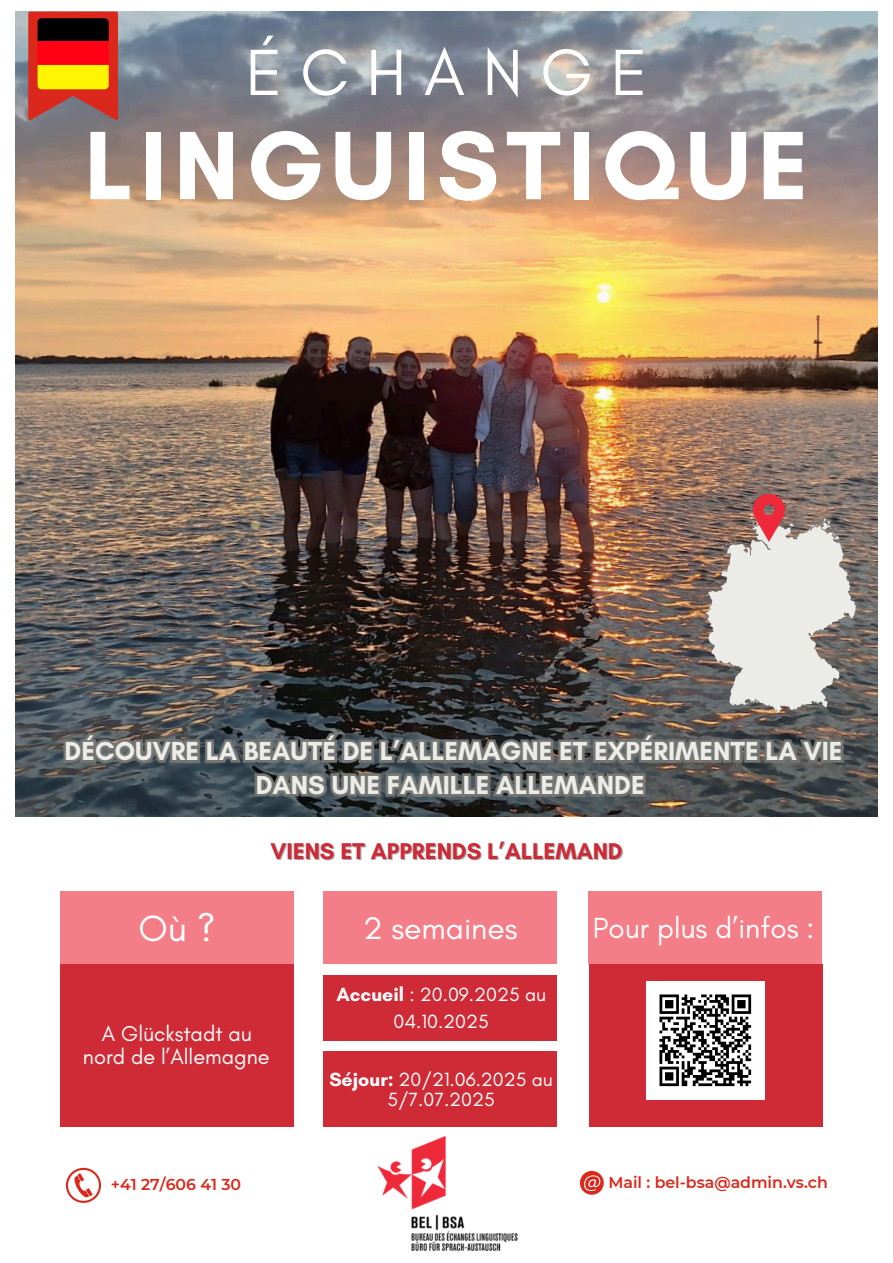
<style>
.page{position:relative;width:893px;height:1263px;background:#fff}
.page>*{position:absolute;margin:0;border:0;box-sizing:border-box;transform-origin:0 0}
.t1{font:700 99px "Glacial Indifference";letter-spacing:.075em;color:#fff}
.t2{font:66.45px "Glacial Indifference";letter-spacing:.265em;color:#fff}
.t3{font:37.12px "Glacial Indifference";color:#fff}
.t4{font:31.88px "Glacial Indifference";color:#fff}
.t5{font:29.62px "Glacial Indifference";color:#fff}
.t6{font:700 26.55px/33.8px "Glacial Indifference";color:#ebece8;text-align:center}
.t7{font:700 23.25px "Glacial Indifference";color:#ce2b37}
.t8{font:21.75px/23.1px "Glacial Indifference";color:#fff;text-align:center}
.t9{font:19.5px/20.9px "Glacial Indifference";color:#fff;text-align:center}
.t10{font:600 15.75px "Montserrat";color:#da291c}
.s1{font-weight:700}
</style>
<div class="page">
<img style="left:15px;top:12px;width:863px;height:804px">
<svg style="left:580px;top:1171px;width:23px;height:23px"></svg>
<div style="left:60px;top:964px;width:234px;height:162px;background:#ce2b37"></div>
<div style="left:60px;top:891px;width:234px;height:73px;background:#f47e88"></div>
<div style="left:324px;top:891px;width:233px;height:73px;background:#f47e88"></div>
<div style="left:589px;top:891px;width:233px;height:73px;background:#f47e88"></div>
<div style="left:589px;top:964px;width:233px;height:162px;background:#ce2b37"></div>
<svg style="left:28px;top:12px;width:90px;height:108px;background:#c33c32"></svg>
<img style="left:38px;top:18px;width:71px;height:71px;border-radius:4px">
<img style="left:377px;top:1135px;width:141px;height:116px">
<svg style="left:66px;top:1168px;width:35px;height:35px"></svg>
<svg style="left:705px;top:494px;width:151px;height:219px;background:#bdb3ae"></svg>
<div style="left:324px;top:975px;width:233px;height:65px;background:#ce2b37"></div>
<div style="left:324px;top:1050px;width:233px;height:76px;background:#ce2b37"></div>
<img style="left:646px;top:981px;width:118px;height:119px">
<svg style="left:61px;top:724px;width:785px;height:83px;background:#55595a"></svg>
<p class="t2" style="left:246px;top:32px;width:403px">ÉCHANGE</p>
<p class="t1" style="left:85px;top:105px;width:725px">LINGUISTIQUE</p>
<h1 class="t6" style="left:64px;top:734px;width:779px">DÉCOUVRE LA BEAUTÉ DE L’ALLEMAGNE ET EXPÉRIMENTE LA VIE<br>DANS UNE FAMILLE ALLEMANDE</h1>
<p class="t3" style="left:138px;top:905px;width:78px">Où ?</p>
<h3 class="t7" style="left:270px;top:837px;width:354px">VIENS ET APPRENDS L’ALLEMAND</h3>
<p class="t4" style="left:363px;top:909px;width:156px">2 semaines</p>
<h4 class="t5" style="left:593px;top:910px;width:223px">Pour plus d’infos :</h4>
<p class="t8" style="left:83px;top:1022px;width:188px">A Glückstadt au nord de l’Allemagne</p>
<p class="t9" style="left:336px;top:981px;width:211px;line-height:27px"><span class="s1">Accueil</span> : 20.09.2025 au<br>04.10.2025</p>
<p class="t9" style="left:329px;top:1068px;width:225px"><span class="s1">Séjour:</span> 20/21.06.2025 au<br>5/7.07.2025</p>
<h5 class="t10" style="left:111px;top:1175px;width:132px">+41 27/606 41 30</h5>
<h6 class="t10" style="left:608px;top:1172px;width:221px">Mail : bel-bsa@admin.vs.ch</h6>
</div>
